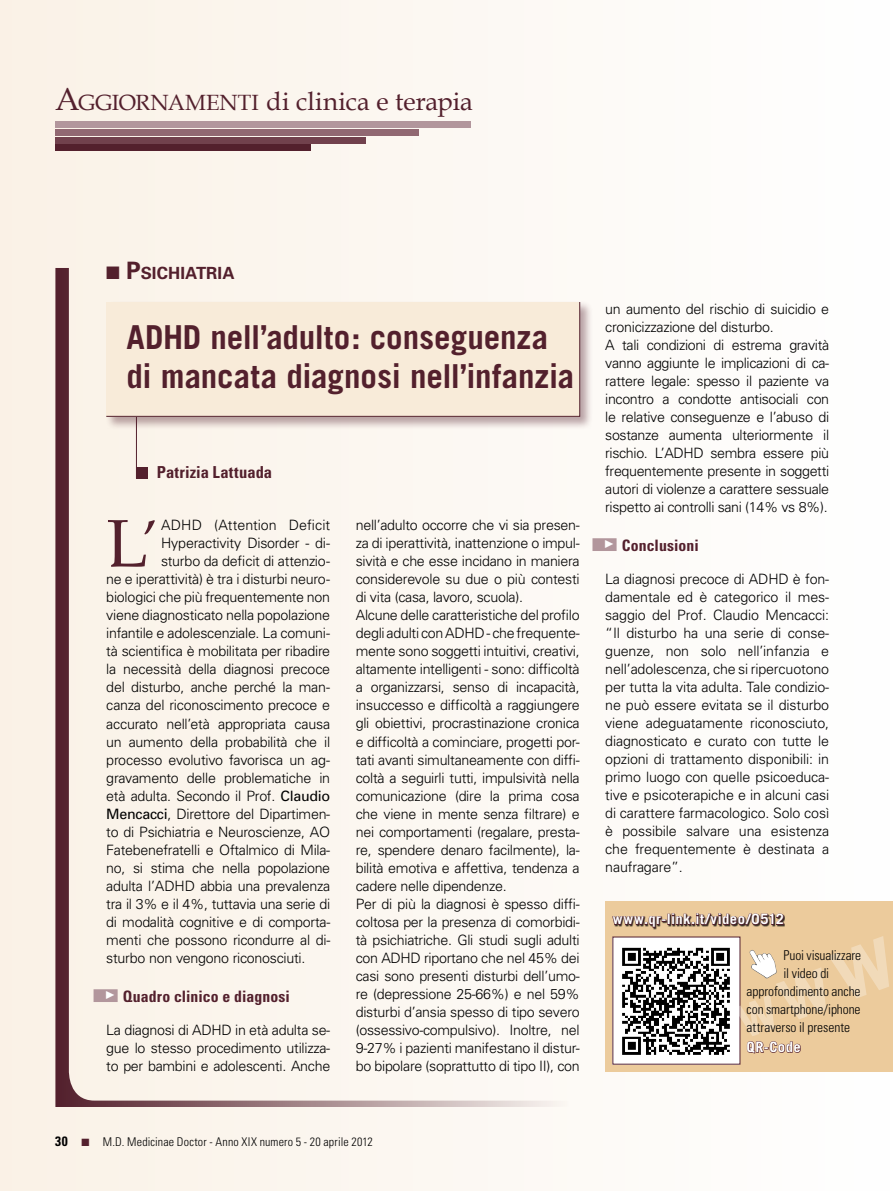
<style>
.page{position:relative;width:893px;height:1191px;background:#fff}
.page>*{position:absolute;margin:0;border:0;box-sizing:border-box;transform-origin:0 0}
.t1{font:67.2px "Book Antiqua";color:#53202d}
.t2{font:700 33px/39px "Trade Gothic";letter-spacing:-.005em;color:#53202d}
.t3{font:25.5px "Book Antiqua";color:#53202d}
.t4{font:700 16.8px "Univers";letter-spacing:.005em;color:#53202d}
.t5{font:700 condensed 16.5px "Univers";letter-spacing:.01em;color:#53202d}
.t6{font:700 condensed 15.75px "Univers";letter-spacing:.005em;color:#53202d}
.t7{font:300 14.25px/18px "Univers";letter-spacing:-.02em;color:#000;text-align:justify}
.t8{font:700 14.25px "Trade Gothic";letter-spacing:.03em;color:#fff}
.t9{font:300 14.25px "Univers";color:#000}
.t10{font:300 condensed 13.5px "Univers";letter-spacing:-.005em;color:#000}
.t11{font:300 condensed 12px "Univers";letter-spacing:.015em;color:#000}
.s1{font-size:31.5px}
.s2{font-size:22.05px}
.s3{font-size:24px}
.s4{font-size:55.35px}
.s5{font-weight:400}
.s6{font-weight:700;font-size:13.5px}
.s7{color:#53202d}
</style>
<div class="page">
<div style="left:0;top:0;width:893px;height:1191px;background:linear-gradient(to right,#f9f0e5,#fff)"></div>
<div style="left:55px;top:268px;width:513px;height:839px;background:#fbf6ee"></div>
<div style="left:55px;top:145px;width:255px;height:6px;background:#53202d"></div>
<div style="left:55px;top:137px;width:311px;height:6px;background:#71414d"></div>
<div style="left:55px;top:129px;width:364px;height:7px;background:#916872"></div>
<div style="left:55px;top:122px;width:416px;height:6px;background:#b2969c"></div>
<div style="left:94px;top:989px;width:24px;height:13px;background:#b2969c"></div>
<div style="left:592px;top:538px;width:25px;height:13px;background:#b2969c"></div>
<hr style="left:136px;top:392px;width:1px;height:86px;background:#53202d">
<div style="left:136px;top:467px;width:12px;height:11px;background:#53202d"></div>
<div style="left:105px;top:301px;width:488px;height:129px;background:#53202d;opacity:.4"></div>
<div style="left:106px;top:301px;width:474px;height:116px;background:#f8ebd9"></div>
<div style="left:605px;top:901px;width:288px;height:170px;background:#eccb9c"></div>
<img style="left:615px;top:938px;width:123px;height:124px">
<svg style="left:612px;top:913px;width:172px;height:17px"></svg>
<svg style="left:734px;top:936px;width:67px;height:117px"></svg>
<h3 class="t3" style="left:55px;top:86px;width:419px"><span class="s1">A</span><span class="s2">GGIORNAMENTI</span> di clinica e terapia</h3>
<p class="t4" style="left:106px;top:262px;width:130px">■ <span class="s3">P</span>SICHIATRIA</p>
<h2 class="t2" style="left:126px;top:317px;width:449px">ADHD nell’adulto: conseguenza di mancata diagnosi nell’infanzia</h2>
<p class="t5" style="left:157px;top:462px;width:117px">Patrizia Lattuada</p>
<h1 class="t1" style="left:106px;top:502px;width:54px">L<span class="s4">’</span></h1>
<p class="t9" style="left:161px;top:517px;width:171px">ADHD (Attention Deficit</p>
<p class="t7" style="left:161px;top:534px;width:171px">Hyperactivity Disorder - di-</p>
<p class="t7" style="left:161px;top:552px;width:171px">sturbo da deficit di attenzio-</p>
<p class="t7" style="left:106px;top:570px;width:225px">ne e iperattività) è tra i disturbi neuro-</p>
<p class="t7" style="left:106px;top:588px;width:225px">biologici che più frequentemente non</p>
<p class="t7" style="left:106px;top:606px;width:225px">viene diagnosticato nella popolazione</p>
<p class="t7" style="left:106px;top:624px;width:225px">infantile e adolescenziale. La comuni-</p>
<p class="t7" style="left:106px;top:642px;width:225px">tà scientifica è mobilitata per ribadire</p>
<p class="t7" style="left:106px;top:660px;width:225px">la necessità della diagnosi precoce</p>
<p class="t7" style="left:106px;top:678px;width:225px">del disturbo, anche perché la man-</p>
<p class="t7" style="left:106px;top:696px;width:225px">canza del riconoscimento precoce e</p>
<p class="t7" style="left:106px;top:714px;width:225px">accurato nell’età appropriata causa</p>
<p class="t7" style="left:106px;top:732px;width:225px">un aumento della probabilità che il</p>
<p class="t7" style="left:106px;top:750px;width:225px">processo evolutivo favorisca un ag-</p>
<p class="t7" style="left:106px;top:768px;width:225px">gravamento delle problematiche in</p>
<p class="t7" style="left:106px;top:786px;width:225px">età adulta. Secondo il Prof. <span class="s5">Claudio</span></p>
<p class="t7" style="left:106px;top:804px;width:225px"><span class="s5">Mencacci</span>, Direttore del Dipartimen-</p>
<p class="t7" style="left:106px;top:822px;width:225px">to di Psichiatria e Neuroscienze, AO</p>
<p class="t7" style="left:106px;top:840px;width:225px">Fatebenefratelli e Oftalmico di Mila-</p>
<p class="t7" style="left:106px;top:858px;width:225px">no, si stima che nella popolazione</p>
<p class="t7" style="left:106px;top:876px;width:225px">adulta l’ADHD abbia una prevalenza</p>
<p class="t7" style="left:106px;top:894px;width:225px">tra il 3% e il 4%, tuttavia una serie di</p>
<p class="t7" style="left:106px;top:912px;width:225px">di modalità cognitive e di comporta-</p>
<p class="t7" style="left:106px;top:930px;width:225px">menti che possono ricondurre al di-</p>
<p class="t7" style="left:106px;top:948px;width:201px">sturbo non vengono riconosciuti.</p>
<p class="t6" style="left:106px;top:986px;width:185px"><sup>¼</sup> Quadro clinico e diagnosi</p>
<p class="t7" style="left:106px;top:1020px;width:225px">La diagnosi di ADHD in età adulta se&shy;gue lo stesso procedimento utilizza&shy;to per bambini e adolescenti. Anche</p>
<p class="t7" style="left:356px;top:516px;width:225px;text-align:left">nell’adulto occorre che vi sia presen&shy;za di iperattività, inattenzione o impul&shy;sività e che esse incidano in maniera considerevole su due o più contesti di vita (casa, lavoro, scuola).<br>Alcune delle caratteristiche del profilo degli adulti con ADHD - che frequente&shy;mente sono soggetti intuitivi, creativi, altamente intelligenti - sono: difficoltà a organizzarsi, senso di incapacità, insuccesso e difficoltà a raggiungere gli obiettivi, procrastinazione cronica e difficoltà a cominciare, progetti por&shy;tati avanti simultaneamente con diffi&shy;coltà a seguirli tutti, impulsività nella comunicazione (dire la prima cosa che viene in mente senza filtrare) e nei comportamenti (regalare, presta&shy;re, spendere denaro facilmente), la&shy;bilità emotiva e affettiva, tendenza a cadere nelle dipendenze.<br>Per di più la diagnosi è spesso diffi&shy;coltosa per la presenza di comorbidi&shy;tà psichiatriche. Gli studi sugli adulti con ADHD riportano che nel 45% dei casi sono presenti disturbi dell’umo&shy;re (depressione 25-66%) e nel 59% disturbi d’ansia spesso di tipo severo (ossessivo-compulsivo). Inoltre, nel 9-27% i pazienti manifestano il distur&shy;bo bipolare (soprattutto di tipo II), con</p>
<p class="t11" style="left:55px;top:1135px;width:319px"><span class="s6">30</span> <span class="s7">■</span> M.D. Medicinae Doctor - Anno XIX numero 5 - 20 aprile 2012</p>
<p class="t7" style="left:605px;top:299px;width:225px;text-align:left">un aumento del rischio di suicidio e cronicizzazione del disturbo.<br>A tali condizioni di estrema gravità vanno aggiunte le implicazioni di ca&shy;rattere legale: spesso il paziente va incontro a condotte antisociali con le relative conseguenze e l’abuso di sostanze aumenta ulteriormente il rischio. L’ADHD sembra essere più frequentemente presente in soggetti autori di violenze a carattere sessuale rispetto ai controlli sani (14% vs 8%).</p>
<p class="t6" style="left:605px;top:535px;width:95px"><sup>¼</sup> Conclusioni</p>
<p class="t7" style="left:605px;top:569px;width:225px">La diagnosi precoce di ADHD è fon&shy;damentale ed è categorico il mes&shy;saggio del Prof. Claudio Mencacci: “Il disturbo ha una serie di conse&shy;guenze, non solo nell’infanzia e nell’adolescenza, che si ripercuotono per tutta la vita adulta. Tale condizio&shy;ne può essere evitata se il disturbo viene adeguatamente riconosciuto, diagnosticato e curato con tutte le opzioni di trattamento disponibili: in primo luogo con quelle psicoeduca&shy;tive e psicoterapiche e in alcuni casi di carattere farmacologico. Solo così è possibile salvare una esistenza che frequentemente è destinata a naufragare”.</p>
<p class="t8" style="left:613px;top:910px;width:173px">www.qr-link.it/video/0512</p>
<p class="t10" style="left:784px;top:947px;width:79px">Puoi visualizzare</p>
<p class="t10" style="left:784px;top:965px;width:47px">il video di</p>
<p class="t10" style="left:747px;top:983px;width:115px">approfondimento anche</p>
<p class="t10" style="left:747px;top:1001px;width:115px">con smartphone/iphone</p>
<p class="t10" style="left:747px;top:1019px;width:105px">attraverso il presente</p>
<p class="t8" style="left:747px;top:1038px;width:56px">QR-Code</p>
</div>
